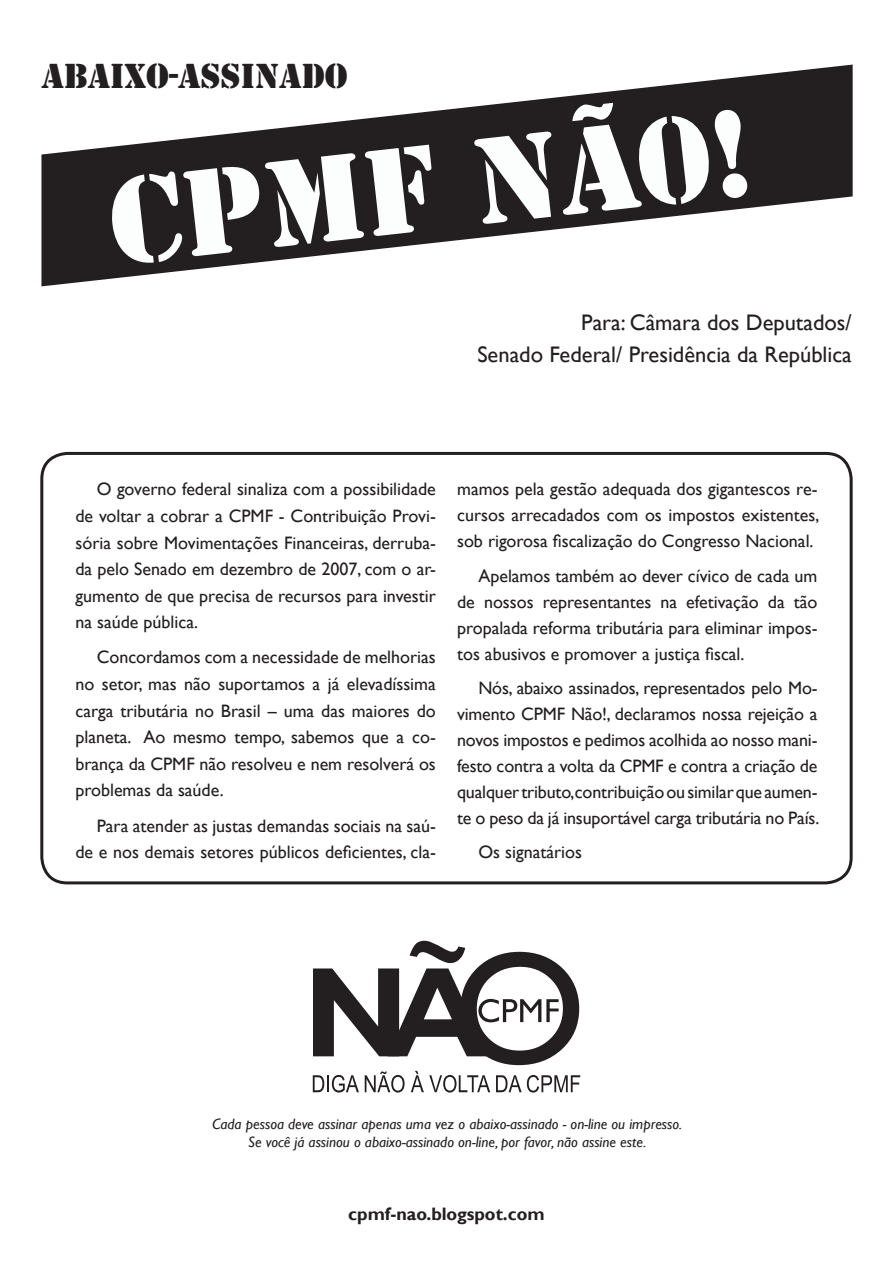
<style>
.page{position:relative;width:893px;height:1263px;background:#fff}
.page>*{position:absolute;margin:0;border:0;box-sizing:border-box;transform-origin:0 0}
.t1{font:113.85px "Stencil Std";color:#fcfefe}
.t2{font:36px "Stencil";color:#231f20}
.t3{font:22.5px "Gill Sans";color:#231f20}
.t4{font:18px/26.5px "Gill Sans";color:#231f20;text-align:justify}
.t5{font:700 18px "Gill Sans";color:#231f20}
.t6{font:italic 15px "Gill Sans";color:#231f20}
</style>
<div class="page">
<div style="left:40px;top:452px;width:813px;height:432px;border:3px solid #231f20;border-radius:26px"></div>
<svg style="left:41px;top:65px;width:812px;height:221px;fill:#231f20"></svg>
<svg style="left:313px;top:940px;width:266px;height:125px"></svg>
<svg style="left:313px;top:1075px;width:46px;height:17px"></svg>
<svg style="left:365px;top:1071px;width:40px;height:21px"></svg>
<svg style="left:411px;top:1071px;width:79px;height:21px"></svg>
<svg style="left:496px;top:1075px;width:84px;height:17px"></svg>
<p class="t2" style="left:41px;top:55px;width:308px">ABAIXO-ASSINADO</p>
<p class="t1" style="left:102px;top:148px;width:648px;rotate:-6deg">CPMF NÃ0!</p>
<p class="t3" style="left:581px;top:310px;width:272px">Para: Câmara dos Deputados/</p>
<p class="t3" style="left:477px;top:341px;width:376px">Senado Federal/ Presidência da República</p>
<p class="t4" style="left:75px;top:476px;width:362px;text-indent:21px">O governo federal sinaliza com a possibilidade de voltar a cobrar a CPMF - Contribuição Provi&shy;sória sobre Movimentações Financeiras, derruba&shy;da pelo Senado em dezembro de 2007, com o ar&shy;gumento de que precisa de recursos para investir na saúde pública.</p>
<p class="t4" style="left:75px;top:644px;width:362px;text-indent:21px">Concordamos com a necessidade de melhorias no setor, mas não suportamos a já elevadíssima carga tributária no Brasil – uma das maiores do planeta. Ao mesmo tempo, sabemos que a co&shy;brança da CPMF não resolveu e nem resolverá os problemas da saúde.</p>
<p class="t4" style="left:75px;top:812px;width:362px;text-align:right">Para atender as justas demandas sociais na saú&shy;de e nos demais setores públicos deficientes, cla-</p>
<p class="t4" style="left:457px;top:477px;width:364px;line-height:26px">mamos pela gestão adequada dos gigantescos re&shy;cursos arrecadados com os impostos existentes, sob rigorosa fiscalização do Congresso Nacional.</p>
<p class="t4" style="left:457px;top:563px;width:362px;line-height:26px;text-indent:21px">Apelamos também ao dever cívico de cada um de nossos representantes na efetivação da tão propalada reforma tributária para eliminar impos&shy;tos abusivos e promover a justiça fiscal.</p>
<p class="t4" style="left:457px;top:675px;width:364px;line-height:26px;text-indent:21px">Nós, abaixo assinados, representados pelo Mo&shy;vimento CPMF Não!, declaramos nossa rejeição a novos impostos e pedimos acolhida ao nosso mani&shy;festo contra a volta da CPMF e contra a criação de qualquer tributo,contribuição ou similar que aumen&shy;te o peso da já insuportável carga tributária no País.</p>
<p class="t4" style="left:478px;top:839px;width:105px">Os signatários</p>
<p class="t6" style="left:212px;top:1115px;width:471px">Cada pessoa deve assinar apenas uma vez o abaixo-assinado - on-line ou impresso.</p>
<p class="t6" style="left:248px;top:1133px;width:400px">Se você já assinou o abaixo-assinado on-line, por favor, não assine este.</p>
<p class="t5" style="left:348px;top:1203px;width:198px">cpmf-nao.blogspot.com</p>
</div>
